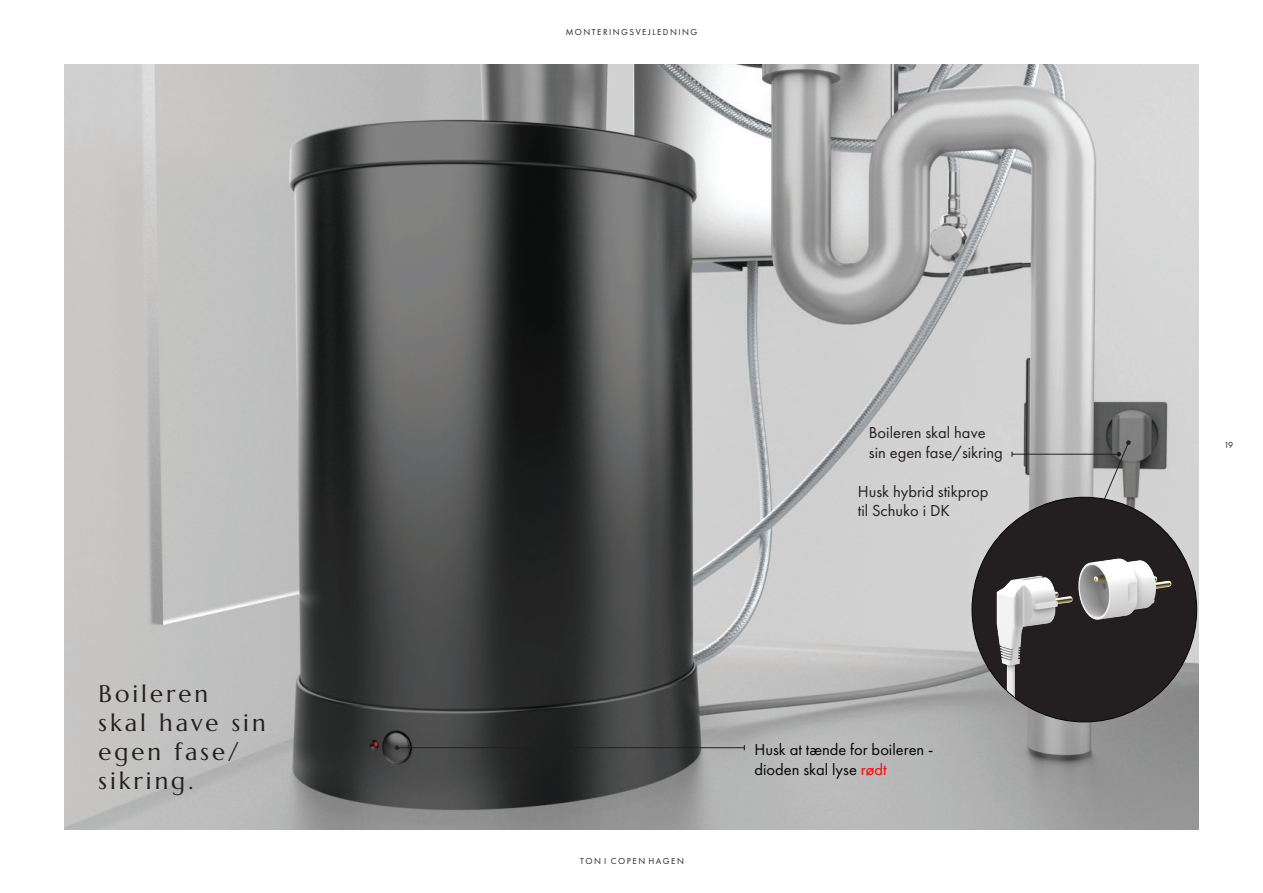
<style>
.page{position:relative;width:1263px;height:893px;background:#fff}
.page>*{position:absolute;margin:0;border:0;box-sizing:border-box;transform-origin:0 0}
.t1{font:24px/28.8px "Marcellus";letter-spacing:.125em;color:#231f20}
.t2{font:16.5px/19.8px "Futura PT";color:#231f20}
.t3{font:16.5px/19.8px "Futura PT";color:#040503}
.t4{font:9px "Futura PT";letter-spacing:.165em;color:#231f20}
.s1{color:#f00}
</style>
<div class="page">
<img style="left:64px;top:64px;width:1134px;height:766px">
<hr style="left:397px;top:747px;width:347px;height:1px;background:#231f20">
<svg style="left:395px;top:745px;width:4px;height:5px"></svg>
<svg style="left:374px;top:741px;width:4px;height:6px"></svg>
<hr style="left:1012px;top:454px;width:107px;height:1px;background:#231f20">
<svg style="left:1094px;top:440px;width:37px;height:57px;background:#898989"></svg>
<div style="left:972px;top:497px;width:225px;height:225px;background:#231f20;border-radius:50%"></div>
<img style="left:972px;top:497px;width:225px;height:208px">
<p class="t1" style="left:99px;top:679px;width:169px">Boileren<br>skal have sin egen fase/ sikring.</p>
<p class="t4" style="left:566px;top:26px;width:133px">MONTERINGSVEJLEDNING</p>
<p class="t2" style="left:869px;top:422px;width:136px">Boileren skal have sin egen fase/sikring</p>
<p class="t2" style="left:858px;top:481px;width:132px">Husk hybrid stikprop til Schuko i DK</p>
<p class="t4" style="left:580px;top:856px;width:105px">TON I COPEN HAGEN</p>
<p class="t3" style="left:754px;top:740px;width:180px">Husk at tænde for boileren - dioden skal lyse <span class="s1">rødt</span></p>
<p class="t4" style="left:1224px;top:440px;width:11px">19</p>
</div>
